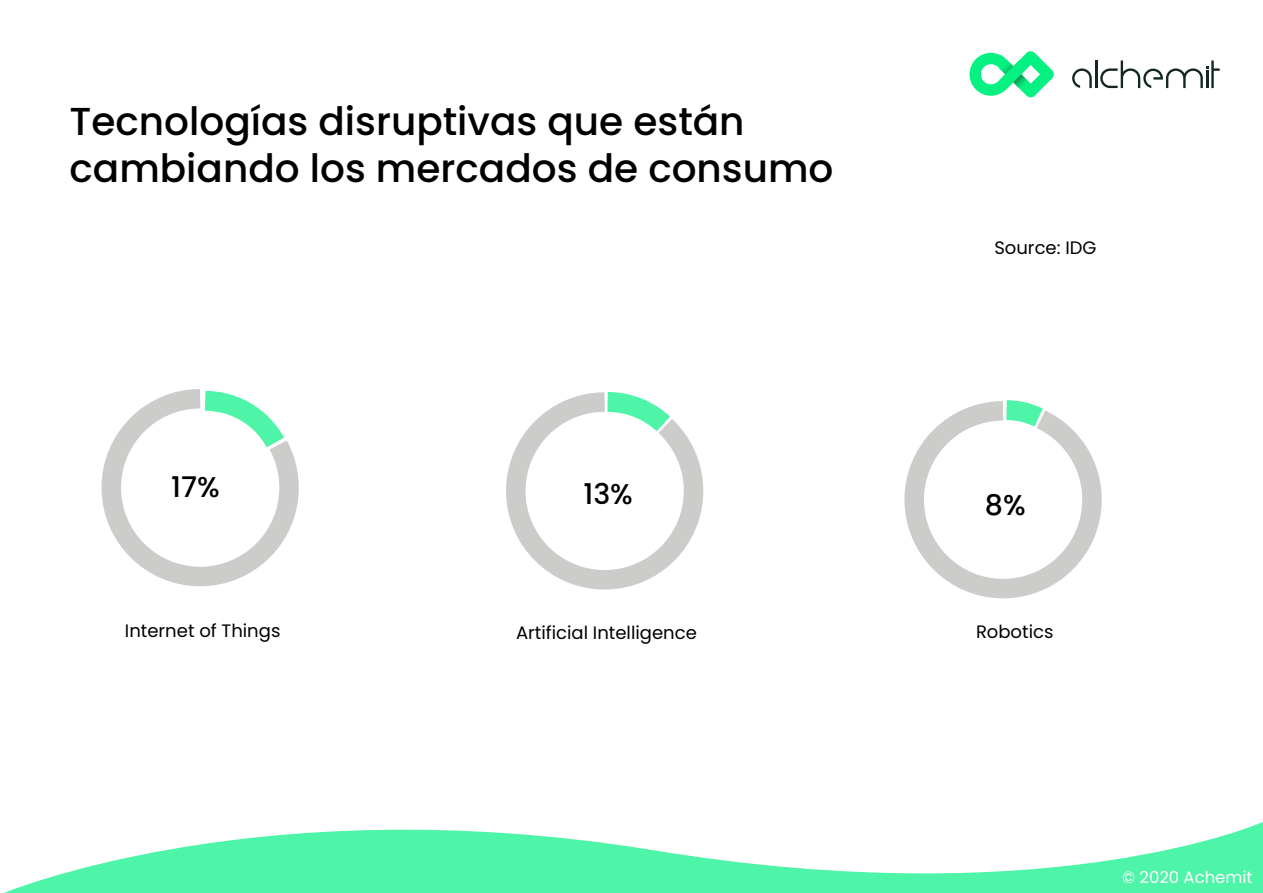
<style>
.page{position:relative;width:1263px;height:893px;background:#fff}
.page>*{position:absolute;margin:0;border:0;box-sizing:border-box;transform-origin:0 0}
.t1{font:500 39px/46.8px "Poppins";color:#000}
.t2{font:500 28.5px "Poppins";color:#000}
.t3{font:18px "Poppins";color:#000}
.t4{font:16.5px "Poppins";color:#fff}
</style>
<div class="page">
<svg style="left:969px;top:51px;width:85px;height:46px"></svg>
<hr style="left:1095px;top:60px;width:2px;height:28px;background:#13261f">
<svg style="left:1100px;top:60px;width:120px;height:28px"></svg>
<svg style="left:1072px;top:68px;width:20px;height:20px"></svg>
<svg style="left:4px;top:822px;width:1259px;height:71px;fill:#4ef4a7"></svg>
<svg style="left:101px;top:390px;width:198px;height:197px"></svg>
<svg style="left:185px;top:389px;width:114px;height:80px"></svg>
<svg style="left:506px;top:392px;width:198px;height:198px"></svg>
<svg style="left:904px;top:400px;width:198px;height:199px"></svg>
<p class="t1" style="left:69px;top:98px;width:765px">Tecnologías disruptivas que están cambiando los mercados de consumo</p>
<p class="t2" style="left:171px;top:471px;width:50px">17%</p>
<p class="t2" style="left:583px;top:477px;width:51px">13%</p>
<p class="t3" style="left:994px;top:237px;width:104px">Source: IDG</p>
<p class="t2" style="left:985px;top:489px;width:42px">8%</p>
<p class="t3" style="left:125px;top:620px;width:157px">Internet of Things</p>
<p class="t3" style="left:516px;top:623px;width:182px">Artificial Intelligence</p>
<p class="t3" style="left:976px;top:622px;width:79px">Robotics</p>
<p class="t4" style="left:1122px;top:868px;width:132px">© 2020 Achemit</p>
</div>
